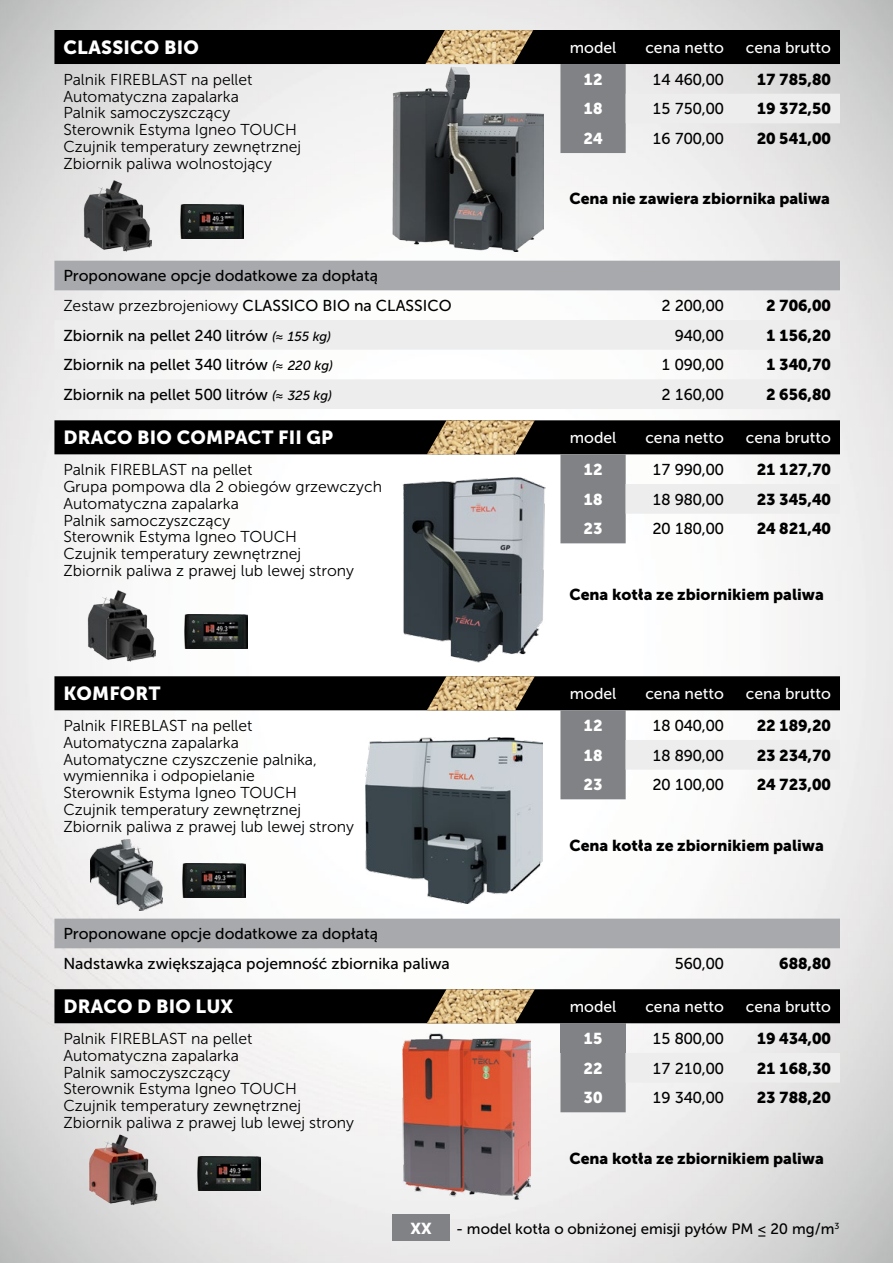
<style>
.page{position:relative;width:893px;height:1263px;background:#fff}
.page>*{position:absolute;margin:0;border:0;box-sizing:border-box;transform-origin:0 0}
.t1{font:18.9px "Museo Sans 900";letter-spacing:.01em;color:#fff}
.t2{font:15.75px/16.8px "Museo Sans 300";color:#000}
.t3{font:15.75px/29.7px "Museo Sans 500";color:#000}
.t4{font:15.75px "Museo Sans 900";color:#000}
.t5{font:15.75px "Museo Sans 500";color:#fff}
.t6{font:15.75px "Museo Sans 900";color:#fff}
.t7{font:15px "Museo Sans 500";color:#000}
.s1{font-family:"Museo Sans 500"}
.s2{font-style:italic;font-size:13.2px}
</style>
<div class="page">
<img style="left:0;top:0;width:893px;height:1263px">
<div style="left:54px;top:989px;width:786px;height:34px;background:#000"></div>
<div style="left:560px;top:1023px;width:66px;height:30px;background:#808285"></div>
<svg style="left:560px;top:1053px;width:280px;height:59px;background:#d2d2d3"></svg>
<img style="left:427px;top:989px;width:108px;height:34px">
<img style="left:197px;top:1156px;width:63px;height:35px">
<img style="left:88px;top:1132px;width:70px;height:73px">
<img style="left:403px;top:1034px;width:128px;height:166px">
<svg style="left:54px;top:420px;width:786px;height:123px"></svg>
<img style="left:427px;top:420px;width:108px;height:34px">
<img style="left:402px;top:476px;width:143px;height:187px">
<img style="left:185px;top:614px;width:63px;height:35px">
<img style="left:88px;top:589px;width:68px;height:73px">
<div style="left:393px;top:1214px;width:57px;height:27px;background:#808285"></div>
<svg style="left:54px;top:30px;width:786px;height:123px"></svg>
<div style="left:54px;top:261px;width:786px;height:29px;background:#a7a9ac"></div>
<svg style="left:54px;top:320px;width:786px;height:89px;fill:#ededee"></svg>
<img style="left:425px;top:30px;width:108px;height:34px">
<img style="left:180px;top:205px;width:63px;height:34px">
<img style="left:83px;top:180px;width:68px;height:72px">
<img style="left:392px;top:66px;width:152px;height:186px">
<svg style="left:54px;top:676px;width:786px;height:123px"></svg>
<div style="left:54px;top:919px;width:786px;height:29px;background:#a7a9ac"></div>
<img style="left:427px;top:676px;width:108px;height:34px">
<img style="left:365px;top:737px;width:178px;height:167px">
<img style="left:90px;top:839px;width:73px;height:71px">
<img style="left:183px;top:863px;width:63px;height:34px">
<p class="t1" style="left:63px;top:37px;width:136px">CLASSICO BIO</p>
<p class="t5" style="left:570px;top:39px;width:48px">model</p>
<p class="t5" style="left:645px;top:39px;width:80px">cena netto</p>
<p class="t5" style="left:746px;top:39px;width:87px">cena brutto</p>
<p class="t2" style="left:63px;top:71px;width:239px">Palnik FIREBLAST na pellet<br>Automatyczna zapalarka<br>Palnik samoczyszczący<br>Sterownik Estyma Igneo TOUCH<br>Czujnik temperatury zewnętrznej<br>Zbiornik paliwa wolnostojący</p>
<p class="t6" style="left:584px;top:70px;width:20px">12</p>
<p class="t3" style="left:652px;top:65px;width:73px">14 460,00</p>
<p class="t4" style="left:757px;top:70px;width:76px">17 785,80</p>
<p class="t6" style="left:584px;top:100px;width:20px">18</p>
<p class="t3" style="left:652px;top:94px;width:73px">15 750,00</p>
<p class="t4" style="left:757px;top:100px;width:76px">19 372,50</p>
<p class="t6" style="left:584px;top:130px;width:20px">24</p>
<p class="t3" style="left:652px;top:124px;width:73px">16 700,00</p>
<p class="t4" style="left:757px;top:130px;width:76px">20 541,00</p>
<p class="t4" style="left:569px;top:190px;width:262px">Cena nie zawiera zbiornika paliwa</p>
<p class="t3" style="left:63px;top:261px;width:316px">Proponowane opcje dodatkowe za dopłatą</p>
<p class="t2" style="left:63px;top:297px;width:390px">Zestaw przezbrojeniowy <span class="s1">CLASSICO BIO na CLASSICO</span></p>
<p class="t3" style="left:662px;top:291px;width:64px">2 200,00</p>
<p class="t4" style="left:766px;top:297px;width:66px">2 706,00</p>
<p class="t3" style="left:63px;top:321px;width:269px">Zbiornik na pellet 240 litrów <span class="s2">(≈ 155 kg)</span></p>
<p class="t3" style="left:675px;top:321px;width:51px">940,00</p>
<p class="t4" style="left:766px;top:326px;width:66px">1 156,20</p>
<p class="t3" style="left:63px;top:350px;width:271px">Zbiornik na pellet 340 litrów <span class="s2">(≈ 220 kg)</span></p>
<p class="t3" style="left:662px;top:350px;width:64px">1 090,00</p>
<p class="t4" style="left:766px;top:356px;width:66px">1 340,70</p>
<p class="t3" style="left:63px;top:380px;width:270px">Zbiornik na pellet 500 litrów <span class="s2">(≈ 325 kg)</span></p>
<p class="t3" style="left:662px;top:380px;width:64px">2 160,00</p>
<p class="t4" style="left:766px;top:386px;width:66px">2 656,80</p>
<p class="t1" style="left:63px;top:427px;width:271px">Draco bi o COMPACT FII GP</p>
<p class="t5" style="left:570px;top:429px;width:48px">model</p>
<p class="t5" style="left:645px;top:429px;width:80px">cena netto</p>
<p class="t5" style="left:746px;top:429px;width:87px">cena brutto</p>
<p class="t2" style="left:63px;top:461px;width:320px">Palnik FIREBLAST na pellet<br>Grupa pompowa dla 2 obiegów grzewczych<br>Automatyczna zapalarka<br>Palnik samoczyszczący<br>Sterownik Estyma Igneo TOUCH<br>Czujnik temperatury zewnętrznej<br>Zbiornik paliwa z prawej lub lewej strony</p>
<p class="t6" style="left:584px;top:461px;width:20px">12</p>
<p class="t3" style="left:652px;top:455px;width:73px">17 990,00</p>
<p class="t4" style="left:757px;top:461px;width:76px">21 127,70</p>
<p class="t6" style="left:584px;top:490px;width:20px">18</p>
<p class="t3" style="left:652px;top:485px;width:73px">18 980,00</p>
<p class="t4" style="left:757px;top:490px;width:76px">23 345,40</p>
<p class="t6" style="left:584px;top:520px;width:20px">23</p>
<p class="t3" style="left:652px;top:514px;width:73px">20 180,00</p>
<p class="t4" style="left:757px;top:520px;width:76px">24 821,40</p>
<p class="t4" style="left:569px;top:586px;width:256px">Cena kotła ze zbiornikiem paliwa</p>
<p class="t1" style="left:63px;top:683px;width:98px">KOMFORT</p>
<p class="t5" style="left:570px;top:685px;width:48px">model</p>
<p class="t5" style="left:645px;top:685px;width:80px">cena netto</p>
<p class="t5" style="left:746px;top:685px;width:87px">cena brutto</p>
<p class="t2" style="left:63px;top:717px;width:292px">Palnik FIREBLAST na pellet<br>Automatyczna zapalarka<br>Automatyczne czyszczenie palnika, wymiennika i odpopielanie<br>Sterownik Estyma Igneo TOUCH<br>Czujnik temperatury zewnętrznej<br>Zbiornik paliwa z prawej lub lewej strony</p>
<p class="t6" style="left:584px;top:717px;width:20px">12</p>
<p class="t3" style="left:652px;top:711px;width:73px">18 040,00</p>
<p class="t4" style="left:757px;top:717px;width:76px">22 189,20</p>
<p class="t6" style="left:584px;top:746px;width:20px">18</p>
<p class="t3" style="left:652px;top:740px;width:73px">18 890,00</p>
<p class="t4" style="left:757px;top:746px;width:76px">23 234,70</p>
<p class="t6" style="left:584px;top:776px;width:20px">23</p>
<p class="t3" style="left:652px;top:770px;width:73px">20 100,00</p>
<p class="t4" style="left:757px;top:776px;width:76px">24 723,00</p>
<p class="t3" style="left:63px;top:919px;width:388px">Proponowane opcje dodatkowe za dopłatą<br>Nadstawka zwiększająca pojemność zbiornika paliwa</p>
<p class="t4" style="left:569px;top:836px;width:256px">Cena kotła ze zbiornikiem paliwa</p>
<p class="t3" style="left:675px;top:949px;width:51px">560,00</p>
<p class="t4" style="left:779px;top:954px;width:53px">688,80</p>
<p class="t1" style="left:63px;top:996px;width:171px">Draco D BIO LUX</p>
<p class="t5" style="left:570px;top:998px;width:48px">model</p>
<p class="t5" style="left:645px;top:998px;width:80px">cena netto</p>
<p class="t5" style="left:746px;top:998px;width:87px">cena brutto</p>
<p class="t2" style="left:63px;top:1030px;width:292px">Palnik FIREBLAST na pellet<br>Automatyczna zapalarka<br>Palnik samoczyszczący<br>Sterownik Estyma Igneo TOUCH<br>Czujnik temperatury zewnętrznej<br>Zbiornik paliwa z prawej lub lewej strony</p>
<p class="t6" style="left:584px;top:1029px;width:20px">15</p>
<p class="t3" style="left:652px;top:1024px;width:73px">15 800,00</p>
<p class="t4" style="left:757px;top:1029px;width:76px">19 434,00</p>
<p class="t6" style="left:584px;top:1059px;width:20px">22</p>
<p class="t3" style="left:652px;top:1053px;width:73px">17 210,00</p>
<p class="t4" style="left:757px;top:1059px;width:76px">21 168,30</p>
<p class="t6" style="left:584px;top:1089px;width:20px">30</p>
<p class="t3" style="left:652px;top:1083px;width:73px">19 340,00</p>
<p class="t4" style="left:757px;top:1089px;width:76px">23 788,20</p>
<p class="t4" style="left:569px;top:1149px;width:256px">Cena kotła ze zbiornikiem paliwa</p>
<p class="t6" style="left:411px;top:1219px;width:23px">XX</p>
<p class="t7" style="left:456px;top:1220px;width:385px">- model kotła o obniżonej emisji pyłów PM ≤ 20 mg/m<sup>3</sup></p>
</div>
